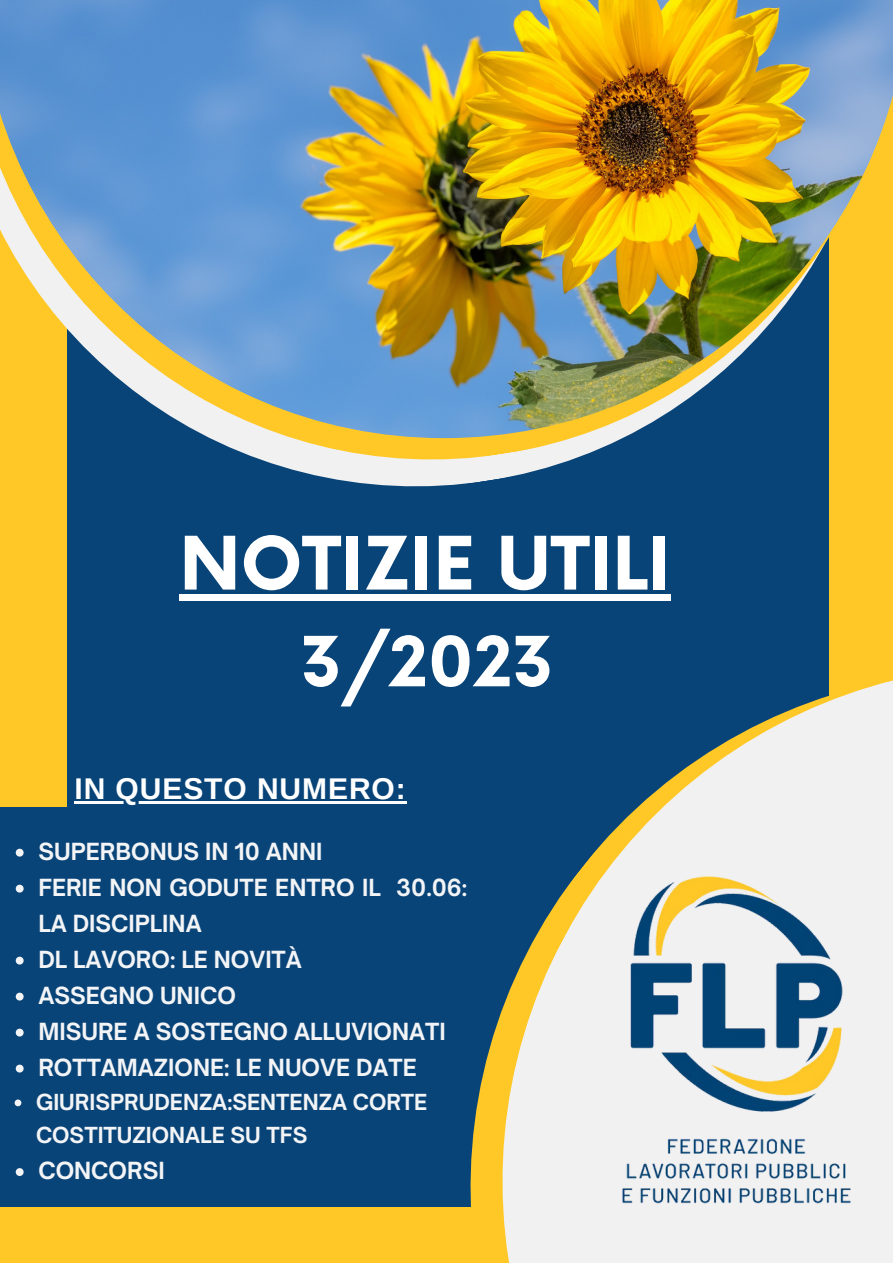
<style>
.page{position:relative;width:893px;height:1264px;background:#fff}
.page>*{position:absolute;margin:0;border:0;box-sizing:border-box;transform-origin:0 0}
.t1{font:700 71.7px "Now";color:#fff}
.t2{font:700 67.2px "Now";color:#fff}
.t3{font:700 30px "Arimo";letter-spacing:.03em;color:#fff}
.t4{font:700 22.65px/36px "Open Sauce One";color:#f3f4f6}
.t5{font:700 21.15px/33.8px "Open Sauce One";color:#f3f4f6}
</style>
<div class="page">
<div style="left:0;top:0;width:892px;height:1262px;background:#094478"></div>
<div style="left:0;top:227px;width:66px;height:579px;background:#ffc827"></div>
<div style="left:828px;top:68px;width:64px;height:682px;background:#ffc827"></div>
<svg style="left:66px;top:438px;width:763px;height:55px"></svg>
<svg style="left:470px;top:591px;width:422px;height:671px"></svg>
<img style="left:0;top:0;width:892px;height:438px">
<img style="left:615px;top:863px;width:245px;height:347px">
<div style="left:179px;top:594px;width:491px;height:7px;background:#fff"></div>
<div style="left:0;top:1206px;width:500px;height:56px;background:#ffc827"></div>
<hr style="left:74px;top:801px;width:333px;height:2px;background:#fff">
<svg style="left:16px;top:848px;width:8px;height:8px"></svg>
<svg style="left:16px;top:884px;width:8px;height:8px"></svg>
<svg style="left:16px;top:956px;width:8px;height:8px"></svg>
<svg style="left:16px;top:992px;width:8px;height:8px"></svg>
<svg style="left:16px;top:1028px;width:8px;height:8px"></svg>
<svg style="left:16px;top:1064px;width:8px;height:8px"></svg>
<svg style="left:15px;top:1099px;width:6px;height:7px"></svg>
<svg style="left:16px;top:1168px;width:8px;height:7px"></svg>
<h1 class="t1" style="left:179px;top:525px;width:493px">NOTIZIE UTILI</h1>
<h2 class="t2" style="left:300px;top:625px;width:254px">3/2023</h2>
<h3 class="t3" style="left:74px;top:771px;width:333px">IN QUESTO NUMERO:</h3>
<p class="t4" style="left:38px;top:833px;width:430px">SUPERBONUS IN 10 ANNI<br>FERIE NON GODUTE ENTRO IL 30.06:<br>LA DISCIPLINA<br>DL LAVORO: LE NOVITÀ<br>ASSEGNO UNICO<br>MISURE A SOSTEGNO ALLUVIONATI<br>ROTTAMAZIONE: LE NUOVE DATE</p>
<p class="t5" style="left:36px;top:1084px;width:393px">GIURISPRUDENZA:SENTENZA CORTE<br>COSTITUZIONALE SU TFS</p>
<p class="t4" style="left:38px;top:1152px;width:128px">CONCORSI</p>
</div>
